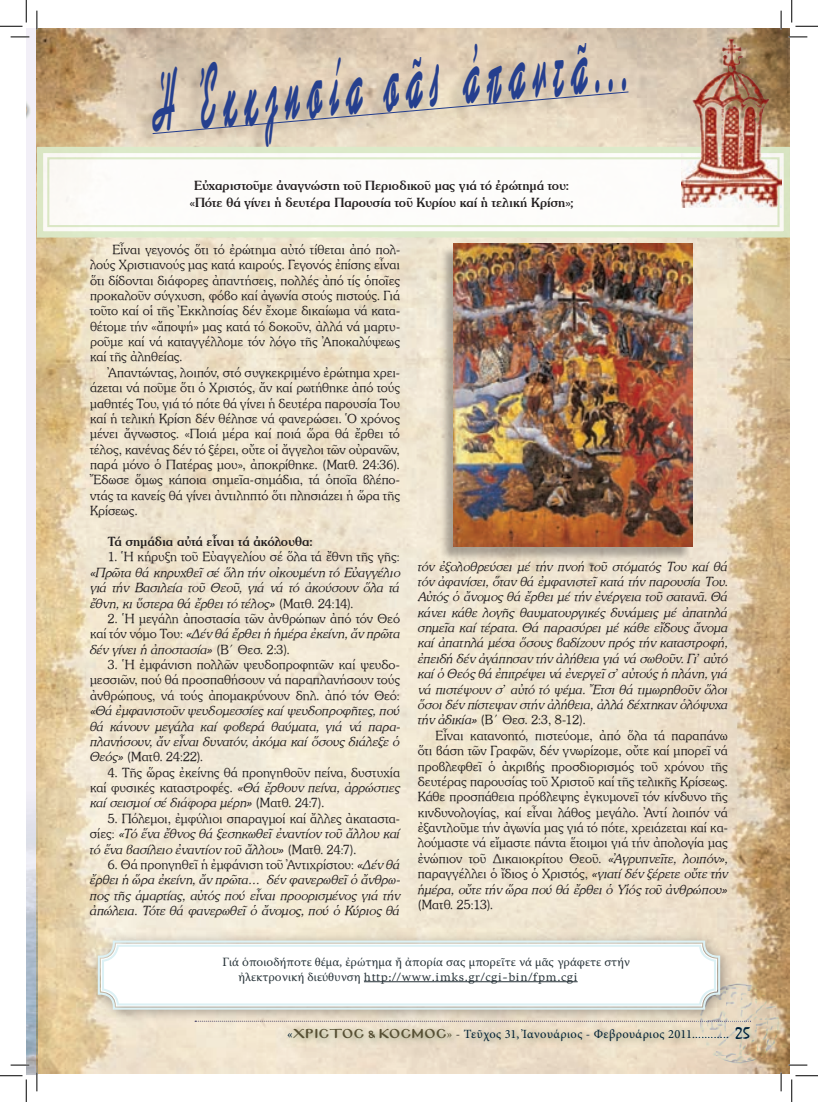
<style>
.page{position:relative;width:818px;height:1102px;background:#fff}
.page>*{position:absolute;margin:0;border:0;box-sizing:border-box;transform-origin:0 0}
.t1{font:89.88px "SK Adam Pol Uni W Bold";color:#253f8e;scale:.33 1}
.t2{font:13.75px/15.4px "SK Souvenirl Light Pol Un W";color:#231f20;text-align:justify}
.t3{font:13.75px/15.4px "SK Souvenirl Light Pol Un W Italic";letter-spacing:-.01em;color:#231f20;text-align:justify}
.t4{font:13.75px "SK Souvenir Pol Uni W";letter-spacing:-.01em;color:#231f20}
.t5{font:12.5px/15px "GFS Elpis";color:#253137}
.t6{font:12.5px "Minion Pro";letter-spacing:.03em;color:#002035}
.s1{font-family:"SK Souvenirl Light Pol Un W"}
.s2{font-family:"SK Souvenirl Light Pol Un W Italic"}
.s3{font-family:"Mg Byzantine UC Pol Normal";font-size:11.25px;color:#575034}
.s4{color:#575034}
.s5{color:#231f20}
.s6{font-family:"Mistral";font-size:17.5px}
</style>
<div class="page">
<img style="left:38px;top:28px;width:752px;height:1045px">
<div style="left:136px;top:44px;width:488px;height:116px;background:#231f20;opacity:.17"></div>
<svg style="left:152px;top:28px;width:480px;height:116px;background:#dbcbb5"></svg>
<svg style="left:38px;top:144px;width:752px;height:97px"></svg>
<div style="left:47px;top:157px;width:732px;height:70px;border:2px solid #dbebca"></div>
<img style="left:682px;top:37px;width:99px;height:171px">
<div style="left:89px;top:931px;width:645px;height:92px;background:#231f20;opacity:.42"></div>
<svg style="left:97px;top:939px;width:624px;height:71px"></svg>
<div style="left:102px;top:944px;width:614px;height:61px;border:2px solid #dcf1f5;border-radius:15px"></div>
<div style="left:439px;top:245px;width:253px;height:317px;background:#231f20;opacity:.35"></div>
<img style="left:453px;top:243px;width:239px;height:303px">
<svg style="left:788px;top:36px;width:19px;height:2px"></svg>
<svg style="left:788px;top:1064px;width:19px;height:1px"></svg>
<svg style="left:780px;top:11px;width:2px;height:18px"></svg>
<svg style="left:780px;top:1072px;width:2px;height:19px"></svg>
<svg style="left:0;top:0;width:38px;height:1101px"></svg>
<svg style="left:791px;top:0;width:27px;height:27px"></svg>
<svg style="left:791px;top:1075px;width:27px;height:26px"></svg>
<h1 class="t1" style="left:145px;top:47px;width:1448px;rotate:-5deg">Ἡ Ἐκκλησία σᾶς ἀπαντᾶ...</h1>
<p class="t4" style="left:194px;top:177px;width:376px">Εὐχαριστοῦμε ἀναγνώστη τοῦ Περιοδικοῦ μας γιά τό ἐρώτημά του:</p>
<p class="t4" style="left:190px;top:194px;width:385px">«Πότε θά γίνει ἡ δευτέρα Παρουσία τοῦ Κυρίου καί ἡ τελική Κρίση»;</p>
<p class="t2" style="left:90px;top:241px;width:312px;text-indent:22px">Εἶναι γεγονός ὅτι τό ἐρώτημα αὐτό τίθεται ἀπό πολ&shy;λούς Χριστιανούς μας κατά καιρούς. Γεγονός ἐπίσης εἶναι ὅτι δίδονται διάφορες ἀπαντήσεις, πολλές ἀπό τίς ὁποῖες προκαλοῦν σύγχυση, φόβο καί ἀγωνία στούς πιστούς. Γιά τοῦτο καί οἱ τῆς Ἐκκλησίας δέν ἔχομε δικαίωμα νά κατα&shy;θέτομε τήν «ἄποψή» μας κατά τό δοκοῦν, ἀλλά νά μαρτυ&shy;ροῦμε καί νά καταγγέλλομε τόν λόγο τῆς Ἀποκαλύψεως καί τῆς ἀληθείας.</p>
<p class="t2" style="left:90px;top:364px;width:312px;text-indent:18px">Ἀπαντώντας, λοιπόν, στό συγκεκριμένο ἐρώτημα χρει&shy;άζεται νά ποῦμε ὅτι ὁ Χριστός, ἄν καί ρωτήθηκε ἀπό τούς μαθητές Του, γιά τό πότε θά γίνει ἡ δευτέρα παρουσία Του καί ἡ τελική Κρίση δέν θέλησε νά φανερώσει. Ὁ χρόνος μένει ἄγνωστος. «Ποιά μέρα καί ποιά ὥρα θά ἔρθει τό τέλος, κανένας δέν τό ξέρει, οὔτε οἱ ἄγγελοι τῶν οὐρανῶν, παρά μόνο ὁ Πατέρας μου», ἀποκρίθηκε. (Ματθ. 24:36).<br>Ἔδωσε ὅμως κάποια σημεῖα-σημάδια, τά ὁποῖα βλέπο&shy;ντάς τα κανείς θά γίνει ἀντιληπτό ὅτι πλησιάζει ἡ ὥρα τῆς Κρίσεως.</p>
<p class="t4" style="left:108px;top:533px;width:206px">Τά σημάδια αὐτά εἶναι τά ἀκόλουθα:</p>
<p class="t3" style="left:90px;top:548px;width:312px;text-indent:18px"><span class="s1">1. Ἡ κήρυξη τοῦ Εὐαγγελίου σέ ὅλα τά ἔθνη τῆς γῆς: </span>«Πρῶτα θά κηρυχθεῖ σέ ὅλη τήν οἰκουμένη τό Εὐαγγέλιο γιά τήν Βασιλεία τοῦ Θεοῦ, γιά νά τό ἀκούσουν ὅλα τά ἔθνη, κι ὕστερα θά ἔρθει τό τέλος» <span class="s1">(Ματθ. 24:14).</span></p>
<p class="t2" style="left:90px;top:610px;width:312px;text-indent:18px">2. Ἡ μεγάλη ἀποστασία τῶν ἀνθρώπων ἀπό τόν Θεό καί τόν νόμο Του: <span class="s2">«Δέν θά ἔρθει ἡ ἡμέρα ἐκείνη, ἄν πρῶτα δέν γίνει ἡ ἀποστασία»</span> (Β΄ Θεσ. 2:3).</p>
<p class="t2" style="left:90px;top:656px;width:312px;text-indent:18px">3. Ἡ ἐμφάνιση πολλῶν ψευδοπροφητῶν καί ψευδο&shy;μεσσιῶν, πού θά προσπαθήσουν νά παραπλανήσουν τούς ἀνθρώπους, νά τούς ἀπομακρύνουν δηλ. ἀπό τόν Θεό: <span class="s2">«Θά ἐμφανιστοῦν ψευδομεσσίες καί ψευδοπροφῆτες, πού θά κάνουν μεγάλα καί φοβερά θαύματα, γιά νά παρα&shy;πλανήσουν, ἄν εἶναι δυνατόν, ἀκόμα καί ὅσους διάλεξε ὁ Θεός»</span> (Ματθ. 24:22).</p>
<p class="t2" style="left:90px;top:764px;width:312px;text-indent:18px">4. Τῆς ὥρας ἐκείνης θά προηγηθοῦν πείνα, δυστυχία καί φυσικές καταστροφές. <span class="s2">«Θά ἔρθουν πείνα, ἀρρώστιες καί σεισμοί σέ διάφορα μέρη»</span> (Ματθ. 24:7).</p>
<p class="t3" style="left:90px;top:810px;width:312px;text-indent:18px"><span class="s1">5. Πόλεμοι, ἐμφύλιοι σπαραγμοί καί ἄλλες ἀκαταστα&shy;σίες:</span> «Τό ἕνα ἔθνος θά ξεσηκωθεῖ ἐναντίον τοῦ ἄλλου καί τό ἕνα βασίλειο ἐναντίον τοῦ ἄλλου» <span class="s1">(Ματθ. 24:7).</span></p>
<p class="t3" style="left:90px;top:856px;width:312px;text-indent:18px"><span class="s1">6. Θά προηγηθεῖ ἡ ἐμφάνιση τοῦ Ἀντιχρίστου:</span> «Δέν θά ἔρθει ἡ ὥρα ἐκείνη, ἄν πρῶτα… δέν φανερωθεῖ ὁ ἄνθρω&shy;πος τῆς ἁμαρτίας, αὐτός πού εἶναι προορισμένος γιά τήν ἀπώλεια. Τότε θά φανερωθεῖ ὁ ἄνομος, πού ὁ Κύριος θά</p>
<p class="t3" style="left:418px;top:558px;width:312px">τόν ἐξολοθρεύσει μέ τήν πνοή τοῦ στόματός Του καί θά τόν ἀφανίσει, ὅταν θά ἐμφανιστεῖ κατά τήν παρουσία Του.<br>Αὐτός ὁ ἄνομος θά ἔρθει μέ τήν ἐνέργεια τοῦ σατανᾶ. Θά κάνει κάθε λογῆς θαυματουργικές δυνάμεις μέ ἀπατηλά σημεῖα καί τέρατα. Θά παρασύρει μέ κάθε εἴδους ἄνομα καί ἀπατηλά μέσα ὅσους βαδίζουν πρός τήν καταστροφή, ἐπειδή δέν ἀγάπησαν τήν ἀλήθεια γιά νά σωθοῦν. Γι’ αὐτό καί ὁ Θεός θά ἐπιτρέψει νά ἐνεργεῖ σ’ αὐτούς ἡ πλάνη, γιά νά πιστέψουν σ’ αὐτό τό ψέμα. Ἔτσι θά τιμωρηθοῦν ὅλοι ὅσοι δέν πίστεψαν στήν ἀλήθεια, ἀλλά δέχτηκαν ὁλόψυχα τήν ἀδικία» <span class="s1">(Β΄ Θεσ. 2:3, 8-12).</span></p>
<p class="t2" style="left:418px;top:727px;width:312px;text-indent:18px">Εἶναι κατανοητό, πιστεύομε, ἀπό ὅλα τά παραπάνω ὅτι βάση τῶν Γραφῶν, δέν γνωρίζομε, οὔτε καί μπορεῖ νά προβλεφθεῖ ὁ ἀκριβής προσδιορισμός τοῦ χρόνου τῆς δευτέρας παρουσίας τοῦ Χριστοῦ καί τῆς τελικῆς Κρίσεως.<br>Κάθε προσπάθεια πρόβλεψης ἐγκυμονεῖ τόν κίνδυνο τῆς κινδυνολογίας, καί εἶναι λάθος μεγάλο. Ἀντί λοιπόν νά ἐξαντλοῦμε τήν ἀγωνία μας γιά τό πότε, χρειάζεται καί κα&shy;λούμαστε νά εἴμαστε πάντα ἕτοιμοι γιά τήν ἀπολογία μας ἐνώπιον τοῦ Δικαιοκρίτου Θεοῦ. <span class="s2">«Ἀγρυπνεῖτε, λοιπόν», </span>παραγγέλλει ὁ ἴδιος ὁ Χριστός, <span class="s2">«γιατί δέν ξέρετε οὔτε τήν ἡμέρα, οὔτε τήν ὥρα πού θά ἔρθει ὁ Υἱός τοῦ ἀνθρώπου» </span>(Ματθ. 25:13).</p>
<p class="t5" style="left:238px;top:954px;width:393px;text-indent:-16px">Γιά ὁποιοδήποτε θέμα, ἐρώτημα ἤ ἀπορία σας μπορεῖτε νά μᾶς γράφετε στήν ἠλεκτρονική διεύθυνση http://www.imks.gr/cgi-bin/fpm.cgi</p>
<p class="t6" style="left:287px;top:1025px;width:464px">«<span class="s3">ΧΡΙΣΤΟΣ &amp; ΚΟΣΜΟΣ</span><span class="s4">»</span> <span class="s5">-</span> Τεῦχος 31, Ἰανουάριος - Φεβρουάριος 2011............ <span class="s6">25</span></p>
</div>
